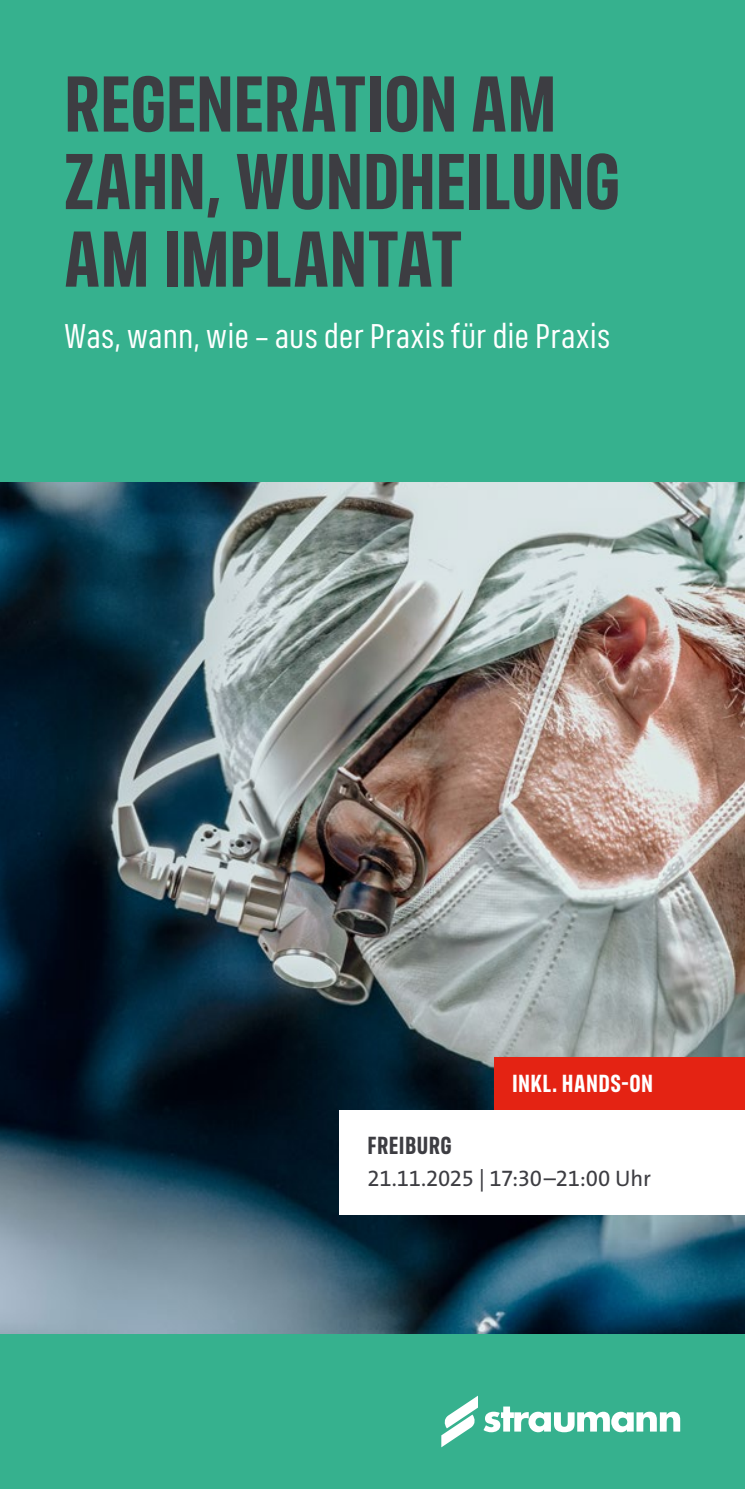
<style>
.page{position:relative;width:745px;height:1489px;background:#fff}
.page>*{position:absolute;margin:0;border:0;box-sizing:border-box;transform-origin:0 0}
._1_Head_32pt_zwei_dreizeiler{font:700 80px/77.5px "FS Industrie Cd";letter-spacing:-.01em;color:#3d3d42}
._2_Subline_14pt{font:35px "FS Industrie Cd";letter-spacing:.005em;color:#fff}
._6_Head_Detailangaben_10pt{font:700 25px "FS Industrie Cd";letter-spacing:.02em;color:#fff}
._6_Head_Detailangaben_10pt-2{font:700 25px "FS Industrie Cd";letter-spacing:.02em;color:#3d3d42}
._3_Fliesstext_9pt{font:22.5px "The Sans LP5 Plain";letter-spacing:-.015em;color:#3d3d42}
</style>
<div class="page">
<div style="left:0;top:0;width:744px;height:1488px;background:#36b18e"></div>
<img style="left:0;top:482px;width:744px;height:850px">
<div style="left:339px;top:1109px;width:405px;height:105px;background:#fff"></div>
<svg style="left:483px;top:1406px;width:196px;height:26px"></svg>
<svg style="left:441px;top:1396px;width:36px;height:51px"></svg>
<div style="left:494px;top:1057px;width:250px;height:52px;background:#e42313"></div>
<p class="_1_Head_32pt_zwei_dreizeiler" style="left:64px;top:65px;width:557px">REGENERATION AM<br>ZAHN, WUNDHEILUNG<br>AM IMPLANTAT</p>
<p class="_2_Subline_14pt" style="left:64px;top:316px;width:547px">Was, wann, wie – aus der Praxis für die Praxis</p>
<p class="_6_Head_Detailangaben_10pt" style="left:511px;top:1068px;width:142px">INKL. HANDS-ON</p>
<p class="_6_Head_Detailangaben_10pt-2" style="left:367px;top:1129px;width:86px">FREIBURG</p>
<p class="_3_Fliesstext_9pt" style="left:367px;top:1164px;width:285px">21.11.2025 | 17:30 –21:00 Uhr</p>
</div>
